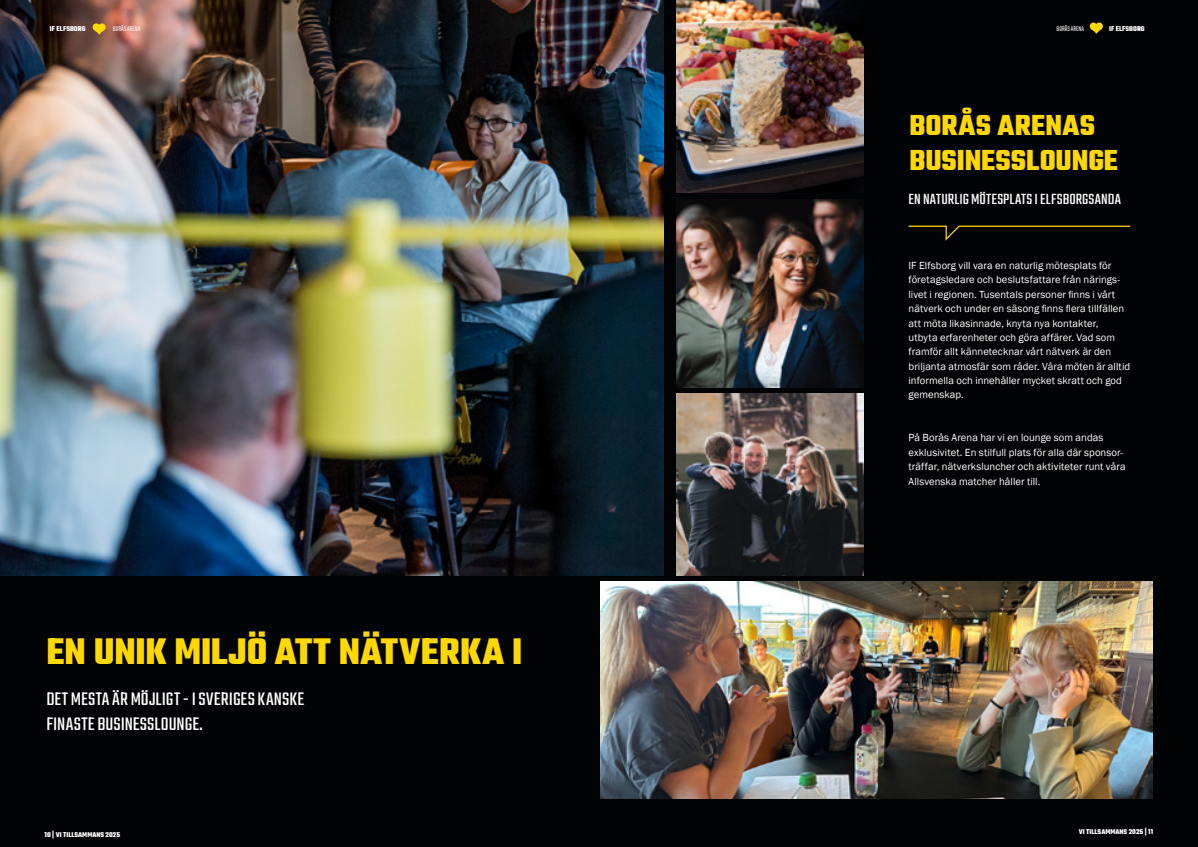
<style>
.page{position:relative;width:1198px;height:847px;background:#020304}
.page>*{position:absolute;margin:0;border:0;box-sizing:border-box;transform-origin:0 0}
.t1{font:700 40px "Teko";letter-spacing:.005em;color:#ffd800}
.t2{font:700 31.25px/35.4px "Teko";color:#ffd800}
.t3{font:20px/25.9px "Teko";letter-spacing:.01em;color:#fff}
.t4{font:16.25px "Teko";letter-spacing:.01em;color:#fff}
.t5{font:10.62px/14.4px "Franklin Gothic";letter-spacing:.005em;color:#fff}
.t6{font:700 7.5px "Teko";color:#fff}
.t7{font:300 7.5px "Teko";color:#fff}
</style>
<div class="page">
<img style="left:0;top:0;width:664px;height:576px">
<svg style="left:93px;top:23px;width:13px;height:12px"></svg>
<svg style="left:1089px;top:23px;width:14px;height:11px"></svg>
<svg style="left:907px;top:225px;width:224px;height:17px;background:#151303"></svg>
<img style="left:677px;top:0;width:186px;height:192px">
<img style="left:677px;top:200px;width:186px;height:187px">
<img style="left:677px;top:394px;width:186px;height:182px">
<img style="left:600px;top:581px;width:553px;height:218px">
<p class="t6" style="left:50px;top:24px;width:37px">IF ELFSBORG</p>
<p class="t7" style="left:113px;top:25px;width:29px">BORÅS ARENA</p>
<p class="t7" style="left:1056px;top:24px;width:29px">BORÅS ARENA</p>
<p class="t6" style="left:1109px;top:23px;width:37px">IF ELFSBORG</p>
<h2 class="t2" style="left:909px;top:109px;width:210px">BORÅS ARENAS<br>BUSINESSLOUNGE</h2>
<h3 class="t4" style="left:908px;top:190px;width:214px">EN NATURLIG MÖTESPLATS I ELFSBORGSANDA</h3>
<h1 class="t1" style="left:46px;top:625px;width:477px">EN UNIK MILJÖ ATT NÄTVERKA I</h1>
<h3 class="t3" style="left:46px;top:687px;width:259px">DET MESTA ÄR MÖJLIGT - I SVERIGES KANSKE<br>FINASTE BUSINESSLOUNGE.</h3>
<p class="t5" style="left:908px;top:259px;width:223px">IF Elfsborg vill vara en naturlig mötesplats för företagsledare och beslutsfattare från närings&shy;livet i regionen. Tusentals personer finns i vårt nätverk och under en säsong finns flera tillfällen att möta likasinnade, knyta nya kontakter, utbyta erfarenheter och göra affärer. Vad som framför allt kännetecknar vårt nätverk är den briljanta atmosfär som råder. Våra möten är alltid informella och innehåller mycket skratt och god gemenskap.</p>
<p class="t5" style="left:908px;top:431px;width:219px">På Borås Arena har vi en lounge som andas exklusivitet. En stilfull plats för alla där sponsor&shy;träffar, nätverksluncher och aktiviteter runt våra Allsvenska matcher håller till.</p>
<p class="t6" style="left:45px;top:830px;width:77px">10 | VI TILLSAMMANS 2025</p>
<p class="t6" style="left:1079px;top:827px;width:76px">VI TILLSAMMANS 2025 | 11</p>
</div>
